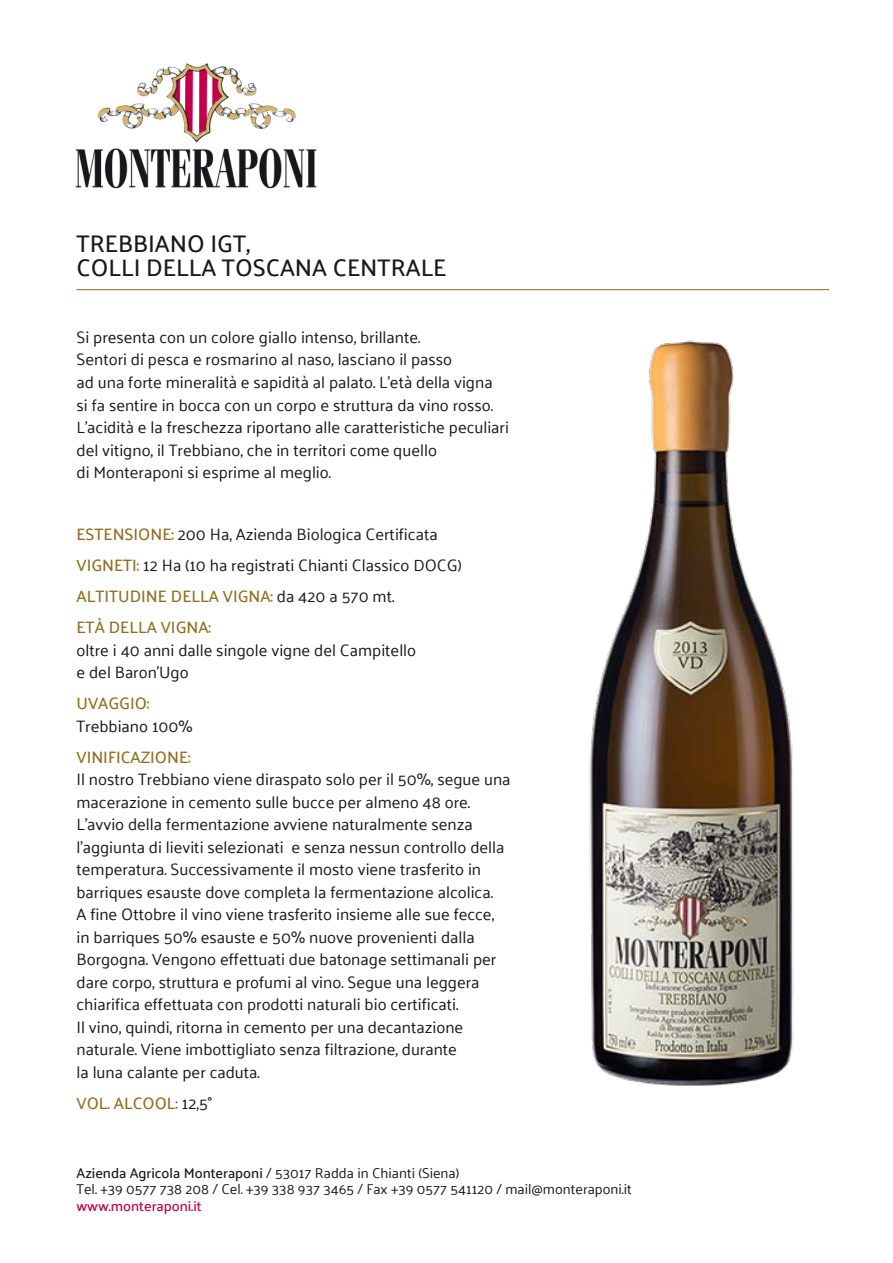
<style>
.page{position:relative;width:893px;height:1263px;background:#fff}
.page>*{position:absolute;margin:0;border:0;box-sizing:border-box;transform-origin:0 0}
.t1{font:500 24px/24px "Palanquin";color:#1a171c}
.t2{font:16.5px/22.5px "Palanquin";color:#1a171c}
.t3{font:500 16.5px "Palanquin";color:#916d1f}
.t4{font:14.25px/16.5px "Palanquin";color:#1a171c}
.t5{font:500 14.25px "Palanquin";color:#c30049}
.s1{font-weight:500;color:#916d1f}
.s2{font-weight:500}
</style>
<div class="page">
<img style="left:75px;top:63px;width:242px;height:126px">
<hr style="left:77px;top:289px;width:752px;height:1px;background:#916d1f">
<img style="left:589px;top:340px;width:205px;height:746px">
<h1 class="t1" style="left:77px;top:232px;width:371px">TREBBIANO IGT,<br>COLLI DELLA TOSCANA CENTRALE</h1>
<p class="t2" style="left:77px;top:326px;width:434px">Si presenta con un colore giallo intenso, brillante.<br>Sentori di pesca e rosmarino al naso, lasciano il passo<br>ad una forte mineralità e sapidità al palato. L’età della vigna<br>si fa sentire in bocca con un corpo e struttura da vino rosso.<br>L’acidità e la freschezza riportano alle caratteristiche peculiari del vitigno, il Trebbiano, che in territori come quello<br>di Monteraponi si esprime al meglio.</p>
<p class="t3" style="left:77px;top:525px;width:20px">ESTENSIONE</p>
<p class="t2" style="left:171px;top:523px;width:268px"><span class="s1">:</span> 200 Ha, Azienda Biologica Certificata</p>
<p class="t3" style="left:77px;top:556px;width:20px">VIGNETI</p>
<p class="t2" style="left:137px;top:554px;width:326px"><span class="s1">:</span> 12 Ha (10 ha registrati Chianti Classico docg)</p>
<p class="t3" style="left:77px;top:587px;width:19px">ALTIT</p>
<p class="t3" style="left:118px;top:587px;width:22px">UDINE</p>
<p class="t3" style="left:171px;top:587px;width:11px">DELLA</p>
<p class="t3" style="left:223px;top:587px;width:11px">VIGNA</p>
<p class="t2" style="left:271px;top:585px;width:125px"><span class="s1">:</span> da 420 a 570 mt.</p>
<p class="t3" style="left:77px;top:618px;width:43px">ETÀ DELLA</p>
<p class="t3" style="left:161px;top:618px;width:11px">VIGNA</p>
<p class="t3" style="left:209px;top:618px;width:4px">:</p>
<p class="t2" style="left:77px;top:639px;width:341px">oltre i 40 anni dalle singole vigne del Campitello e del Baron’Ugo</p>
<p class="t3" style="left:77px;top:694px;width:11px">UVAGGIO</p>
<p class="t3" style="left:147px;top:694px;width:4px">:</p>
<p class="t2" style="left:77px;top:715px;width:118px">Trebbiano 100%</p>
<p class="t3" style="left:77px;top:747px;width:84px">VINI FICAZIONE</p>
<p class="t3" style="left:188px;top:747px;width:4px">:</p>
<p class="t2" style="left:77px;top:768px;width:436px">Il nostro Trebbiano viene diraspato solo per il 50%, segue una macerazione in cemento sulle bucce per almeno 48 ore.<br>L’avvio della fermentazione avviene naturalmente senza l’aggiunta di lieviti selezionati e senza nessun controllo della temperatura. Successivamente il mosto viene trasferito in barriques esauste dove completa la fermentazione alcolica.<br>A fine Ottobre il vino viene trasferito insieme alle sue fecce, in barriques 50% esauste e 50% nuove provenienti dalla Borgogna. Vengono effettuati due batonage settimanali per dare corpo, struttura e profumi al vino. Segue una leggera chiarifica effettuata con prodotti naturali bio certificati.<br>Il vino, quindi, ritorna in cemento per una decantazione naturale. Viene imbottigliato senza filtrazione, durante<br>la luna calante per caduta.</p>
<p class="t3" style="left:77px;top:1093px;width:49px">VOL. ALCOOL</p>
<p class="t2" style="left:176px;top:1092px;width:38px"><span class="s1">:</span> 12,5°</p>
<p class="t4" style="left:77px;top:1165px;width:557px"><span class="s2">AZIENDA AGRICOLA MONTERAPONI</span> / 53017 Radda in Chianti (Siena)<br>Tel. +39 0577 738 208 / Cel. +39 338 937 3465 / Fax +39 0577 541120 / mail@monteraponi.it</p>
<p class="t5" style="left:77px;top:1198px;width:127px">WWW.MONTERAPONI.IT</p>
</div>
